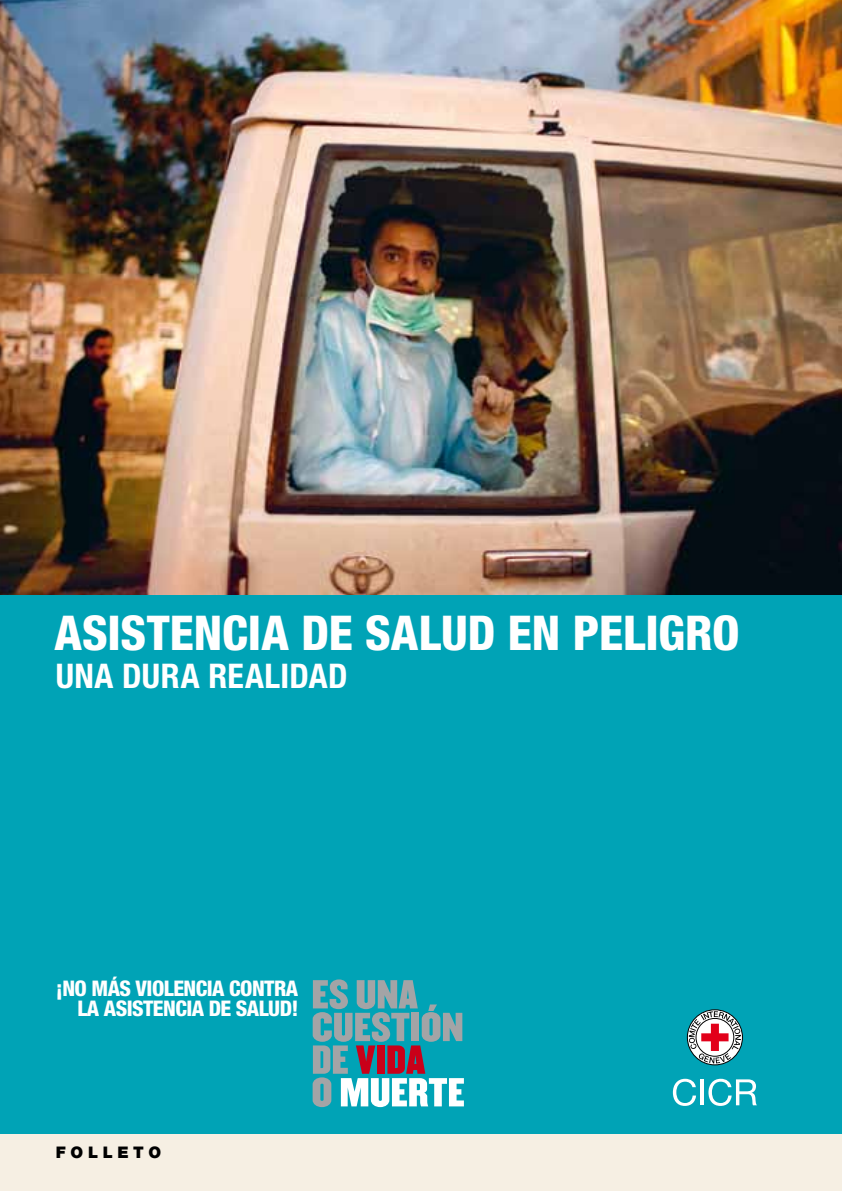
<style>
.page{position:relative;width:842px;height:1191px;background:#fff}
.page>*{position:absolute;margin:0;border:0;box-sizing:border-box;transform-origin:0 0}
.t1{font:800 condensed 48px "Helvetica Neue";color:#fff}
.t2{font:700 condensed 34px "Helvetica Neue";letter-spacing:.01em;color:#fff}
.t3{font:800 condensed 21.6px/20.6px "Helvetica Neue";letter-spacing:-.025em;color:#fff;text-align:right}
.t4{font:900 16px "Helvetica Neue";letter-spacing:.29em;color:#000}
</style>
<div class="page">
<img style="left:0;top:0;width:842px;height:595px">
<div style="left:0;top:595px;width:842px;height:539px;background:#00a3b6"></div>
<div style="left:0;top:1134px;width:842px;height:57px;background:#f6efe3"></div>
<div style="left:687px;top:1009px;width:56px;height:56px;border:1px solid #000;border-radius:50%"></div>
<svg style="left:689px;top:1011px;width:52px;height:52px;background:#a89fa5"></svg>
<svg style="left:673px;top:1078px;width:23px;height:28px"></svg>
<hr style="left:700px;top:1079px;width:4px;height:26px;background:#fff">
<svg style="left:708px;top:1078px;width:49px;height:28px"></svg>
<svg style="left:313px;top:979px;width:151px;height:128px"></svg>
<h1 class="t1" style="left:54px;top:603px;width:687px">ASISTENCIA DE SALUD EN PELIGRO</h1>
<h2 class="t2" style="left:56px;top:655px;width:293px">UNA DURA REALIDAD</h2>
<p class="t3" style="left:56px;top:977px;width:245px">¡NO MÁS VIOLENCIA CONTRA<br>LA ASISTENCIA DE SALUD!</p>
<p class="t4" style="left:56px;top:1143px;width:107px">FOLLETO</p>
</div>
